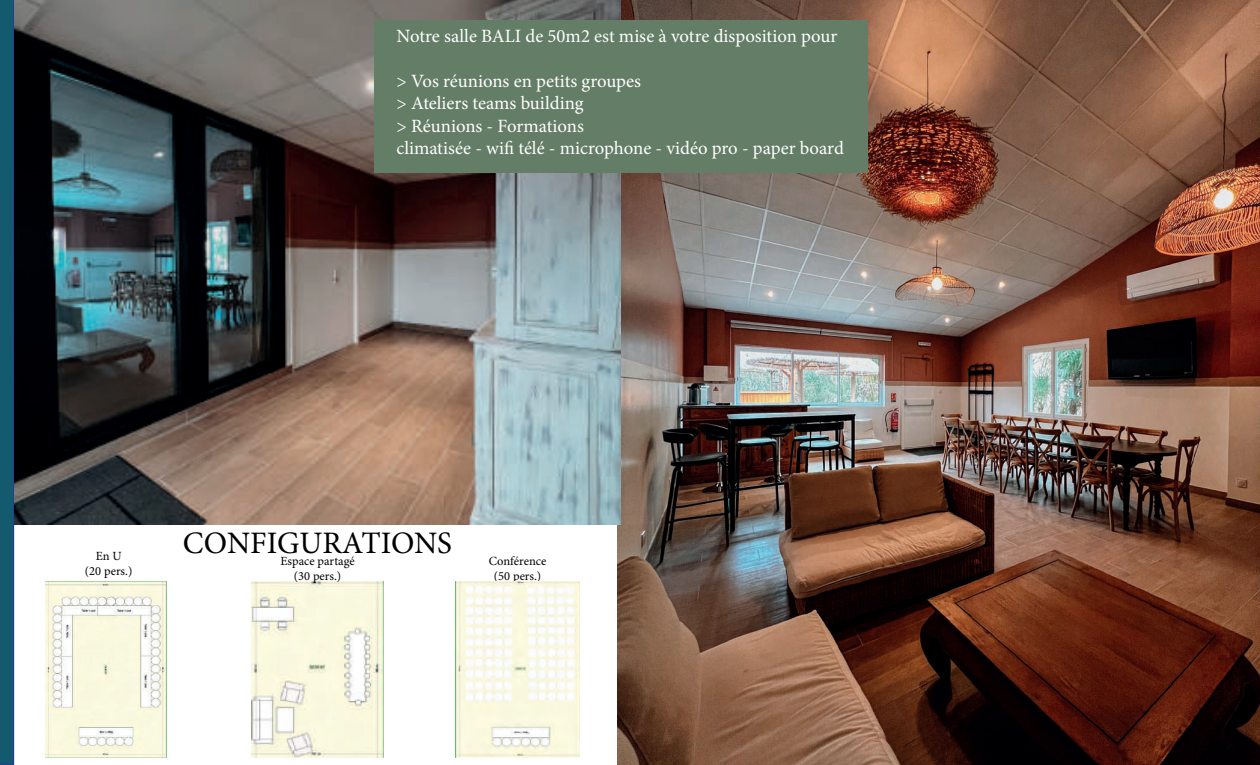
<style>
.page{position:relative;width:1260px;height:765px;background:#fff}
.page>*{position:absolute;margin:0;border:0;box-sizing:border-box;transform-origin:0 0}
.t1{font:31.25px "Minion Pro";color:#000}
.t2{font:18.75px/22.5px "Minion Pro";color:#fff}
.t3{font:12.5px/15px "Minion Pro";color:#000;text-align:center}
</style>
<div class="page">
<div style="left:0;top:0;width:14px;height:765px;background:#135a6f"></div>
<img style="left:618px;top:0;width:642px;height:765px">
<img style="left:14px;top:0;width:607px;height:524px">
<div style="left:374px;top:21px;width:493px;height:152px;background:#647d66"></div>
<img style="left:45px;top:581px;width:122px;height:177px">
<img style="left:455px;top:581px;width:125px;height:176px">
<img style="left:252px;top:581px;width:132px;height:176px">
<p class="t2" style="left:397px;top:25px;width:442px">Notre salle BALI de 50m2 est mise à votre disposition pour</p>
<p class="t2" style="left:397px;top:70px;width:449px">&gt; Vos réunions en petits groupes<br>&gt; Ateliers teams building<br>&gt; Réunions - Formations<br>climatisée - wifi télé - microphone - vidéo pro - paper board</p>
<h1 class="t1" style="left:183px;top:522px;width:271px">CONFIGURATIONS</h1>
<p class="t3" style="left:85px;top:548px;width:49px">En U<br>(20 pers.)</p>
<p class="t3" style="left:280px;top:554px;width:76px">Espace partagé (30 pers.)</p>
<p class="t3" style="left:489px;top:553px;width:59px">Conférence (50 pers.)</p>
</div>
